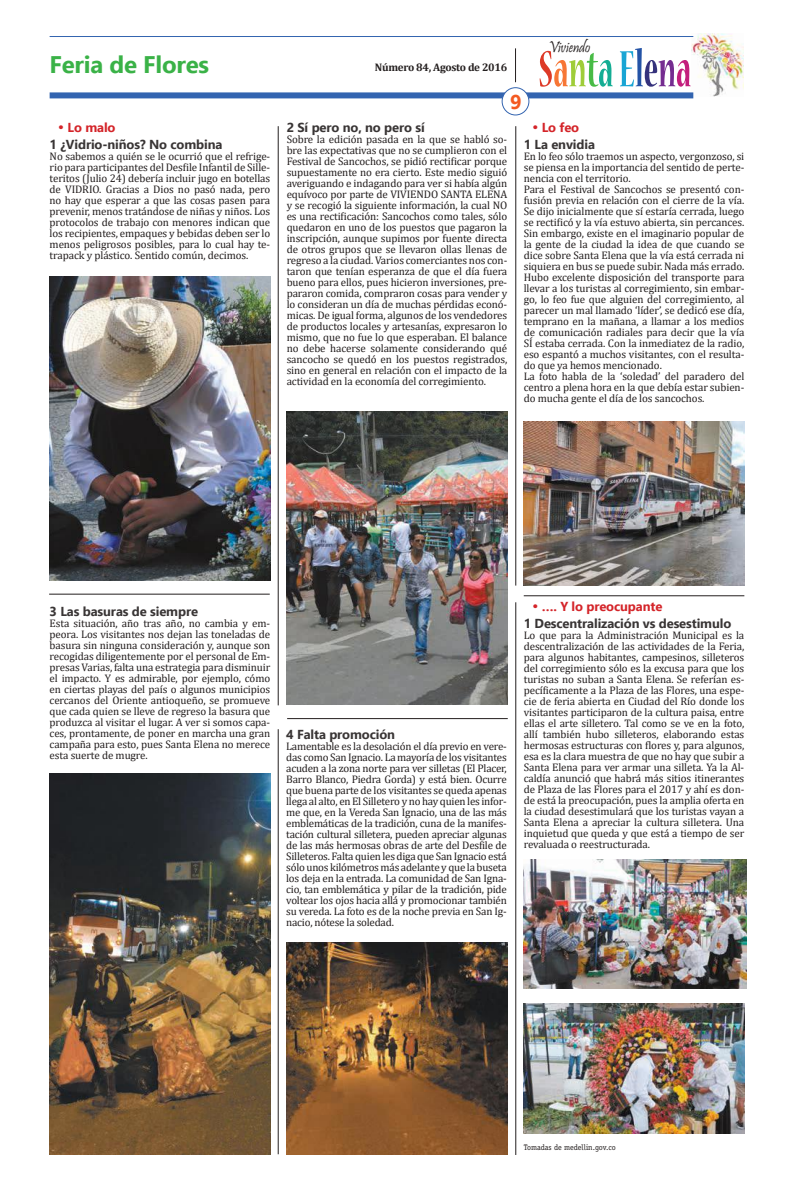
<style>
.page{position:relative;width:794px;height:1191px;background:#fff}
.page>*{position:absolute;margin:0;border:0;box-sizing:border-box;transform-origin:0 0}
.t1{font:700 24px "Ebrima";letter-spacing:-.01em;color:#3ab247}
.t2{font:700 20px "Ebrima";color:#f45a21}
.t3{font:16.3px "Pristina";color:#241f1f;scale:.9 1}
.t4{font:700 13px "Ebrima";letter-spacing:-.01em;color:#393535}
.t5{font:700 13px "Ebrima";letter-spacing:-.01em;color:#d42429}
.t6{font:11px/11px "Cambria";letter-spacing:-.01em;color:#241f1f;text-align:justify}
.t7{font:700 11px "Cambria";letter-spacing:-.025em;color:#241f1f}
.t8{font:8px "Officina Serif Std";color:#241f1f}
</style>
<div class="page">
<img style="left:691px;top:33px;width:52px;height:64px">
<svg style="left:539px;top:51px;width:73px;height:36px"></svg>
<svg style="left:620px;top:48px;width:70px;height:39px"></svg>
<div style="left:50px;top:92px;width:643px;height:6px;background:#3364b0"></div>
<hr style="left:515px;top:48px;width:1px;height:34px;background:#241f1f">
<hr style="left:50px;top:36px;width:643px;height:1px;background:#3364b0">
<div style="left:502px;top:88px;width:27px;height:27px;background:#fff;border-radius:50%"></div>
<div style="left:501px;top:87px;width:28px;height:28px;border:1px solid #3364b0;border-radius:50%"></div>
<img style="left:50px;top:276px;width:220px;height:304px">
<img style="left:286px;top:411px;width:222px;height:293px">
<img style="left:287px;top:942px;width:221px;height:213px">
<img style="left:49px;top:773px;width:221px;height:382px">
<img style="left:524px;top:421px;width:220px;height:164px">
<img style="left:524px;top:1004px;width:220px;height:129px">
<img style="left:524px;top:859px;width:222px;height:129px">
<hr style="left:515px;top:126px;width:1px;height:459px;background:#241f1f">
<hr style="left:515px;top:602px;width:1px;height:553px;background:#241f1f">
<hr style="left:278px;top:126px;width:1px;height:579px;background:#241f1f">
<hr style="left:278px;top:729px;width:1px;height:425px;background:#241f1f">
<hr style="left:524px;top:595px;width:220px;height:1px;background:#241f1f">
<hr style="left:287px;top:718px;width:221px;height:1px;background:#241f1f">
<hr style="left:49px;top:594px;width:221px;height:1px;background:#241f1f">
<h1 class="t1" style="left:50px;top:47px;width:161px">Feria de Flores</h1>
<p class="t7" style="left:375px;top:59px;width:134px">Número 84, Agosto de 2016</p>
<h2 class="t2" style="left:510px;top:87px;width:13px">9</h2>
<h3 class="t3" style="left:548px;top:38px;width:48px">Viviendo</h3>
<p class="t5" style="left:59px;top:117px;width:58px">ꔷ Lo malo</p>
<p class="t4" style="left:50px;top:134px;width:174px">1 ¿Vidrio-niños? No combina</p>
<p class="t6" style="left:50px;top:150px;width:222px">No sabemos a quién se le ocurrió que el refrige&shy;rio para participantes del Desfile Infantil de Sille&shy;teritos (Julio 24) debería incluir jugo en botellas de VIDRIO. Gracias a Dios no pasó nada, pero no hay que esperar a que las cosas pasen para prevenir, menos tratándose de niñas y niños. Los protocolos de trabajo con menores indican que los recipientes, empaques y bebidas deben ser lo menos peligrosos posibles, para lo cual hay te&shy;trapack y plástico. Sentido común, decimos.</p>
<p class="t4" style="left:287px;top:117px;width:139px">2 Sí pero no, no pero sí</p>
<p class="t6" style="left:287px;top:133px;width:222px">Sobre la edición pasada en la que se habló so&shy;bre las expectativas que no se cumplieron con el Festival de Sancochos, se pidió rectificar porque supuestamente no era cierto. Este medio siguió averiguando e indagando para ver si había algún equívoco por parte de VIVIENDO SANTA ELENA y se recogió la siguiente información, la cual NO es una rectificación: Sancochos como tales, sólo quedaron en uno de los puestos que pagaron la inscripción, aunque supimos por fuente directa de otros grupos que se llevaron ollas llenas de regreso a la ciudad. Varios comerciantes nos con&shy;taron que tenían esperanza de que el día fuera bueno para ellos, pues hicieron inversiones, pre&shy;pararon comida, compraron cosas para vender y lo consideran un día de muchas pérdidas econó&shy;micas. De igual forma, algunos de los vendedores de productos locales y artesanías, expresaron lo mismo, que no fue lo que esperaban. El balance no debe hacerse solamente considerando qué sancocho se quedó en los puestos registrados, sino en general en relación con el impacto de la actividad en la economía del corregimiento.</p>
<p class="t5" style="left:533px;top:117px;width:48px">ꔷ Lo feo</p>
<p class="t4" style="left:524px;top:134px;width:73px">1 La envidia</p>
<p class="t6" style="left:524px;top:150px;width:222px;text-align:left">En lo feo sólo traemos un aspecto, vergonzoso, si se piensa en la importancia del sentido de perte&shy;nencia con el territorio.<br>Para el Festival de Sancochos se presentó con&shy;fusión previa en relación con el cierre de la vía.<br>Se dijo inicialmente que sí estaría cerrada, luego se rectificó y la vía estuvo abierta, sin percances.<br>Sin embargo, existe en el imaginario popular de la gente de la ciudad la idea de que cuando se dice sobre Santa Elena que la vía está cerrada ni siquiera en bus se puede subir. Nada más errado.<br>Hubo excelente disposición del transporte para llevar a los turistas al corregimiento, sin embar&shy;go, lo feo fue que alguien del corregimiento, al parecer un mal llamado ‘líder’, se dedicó ese día, temprano en la mañana, a llamar a los medios de comunicación radiales para decir que la vía SÍ estaba cerrada. Con la inmediatez de la radio, eso espantó a muchos visitantes, con el resulta&shy;do que ya hemos mencionado.<br>La foto habla de la ‘soledad’ del paradero del centro a plena hora en la que debía estar subien&shy;do mucha gente el día de los sancochos.</p>
<p class="t4" style="left:50px;top:602px;width:150px">3 Las basuras de siempre</p>
<p class="t6" style="left:50px;top:618px;width:222px">Esta situación, año tras año, no cambia y em&shy;peora. Los visitantes nos dejan las toneladas de basura sin ninguna consideración y, aunque son recogidas diligentemente por el personal de Em&shy;presas Varias, falta una estrategia para disminuir el impacto. Y es admirable, por ejemplo, cómo en ciertas playas del país o algunos municipios cercanos del Oriente antioqueño, se promueve que cada quien se lleve de regreso la basura que produzca al visitar el lugar. A ver si somos capa&shy;ces, prontamente, de poner en marcha una gran campaña para esto, pues Santa Elena no merece esta suerte de mugre.</p>
<p class="t4" style="left:286px;top:724px;width:110px">4 Falta promoción</p>
<p class="t6" style="left:286px;top:740px;width:222px">Lamentable es la desolación el día previo en vere&shy;das como San Ignacio. La mayoría de los visitantes acuden a la zona norte para ver silletas (El Placer, Barro Blanco, Piedra Gorda) y está bien. Ocurre que buena parte de los visitantes se queda apenas llega al alto, en El Silletero y no hay quien les infor&shy;me que, en la Vereda San Ignacio, una de las más emblemáticas de la tradición, cuna de la manifes&shy;tación cultural silletera, pueden apreciar algunas de las más hermosas obras de arte del Desfile de Silleteros. Falta quien les diga que San Ignacio está sólo unos kilómetros más adelante y que la buseta los deja en la entrada. La comunidad de San Igna&shy;cio, tan emblemática y pilar de la tradición, pide voltear los ojos hacia allá y promocionar también su vereda. La foto es de la noche previa en San Ig&shy;nacio, nótese la soledad.</p>
<p class="t5" style="left:533px;top:596px;width:131px">ꔷ …. Y lo preocupante</p>
<p class="t4" style="left:524px;top:613px;width:209px">1 Descentralización vs desestimulo</p>
<p class="t6" style="left:524px;top:629px;width:222px">Lo que para la Administración Municipal es la descentralización de las actividades de la Feria, para algunos habitantes, campesinos, silleteros del corregimiento sólo es la excusa para que los turistas no suban a Santa Elena. Se referían es&shy;pecíficamente a la Plaza de las Flores, una espe&shy;cie de feria abierta en Ciudad del Río donde los visitantes participaron de la cultura paisa, entre ellas el arte silletero. Tal como se ve en la foto, allí también hubo silleteros, elaborando estas hermosas estructuras con flores y, para algunos, esa es la clara muestra de que no hay que subir a Santa Elena para ver armar una silleta. Ya la Al&shy;caldía anunció que habrá más sitios itinerantes de Plaza de las Flores para el 2017 y ahí es don&shy;de está la preocupación, pues la amplia oferta en la ciudad desestimulará que los turistas vayan a Santa Elena a apreciar la cultura silletera. Una inquietud que queda y que está a tiempo de ser revaluada o reestructurada.</p>
<p class="t8" style="left:524px;top:1142px;width:94px">Tomadas de medellin.gov.co</p>
</div>
